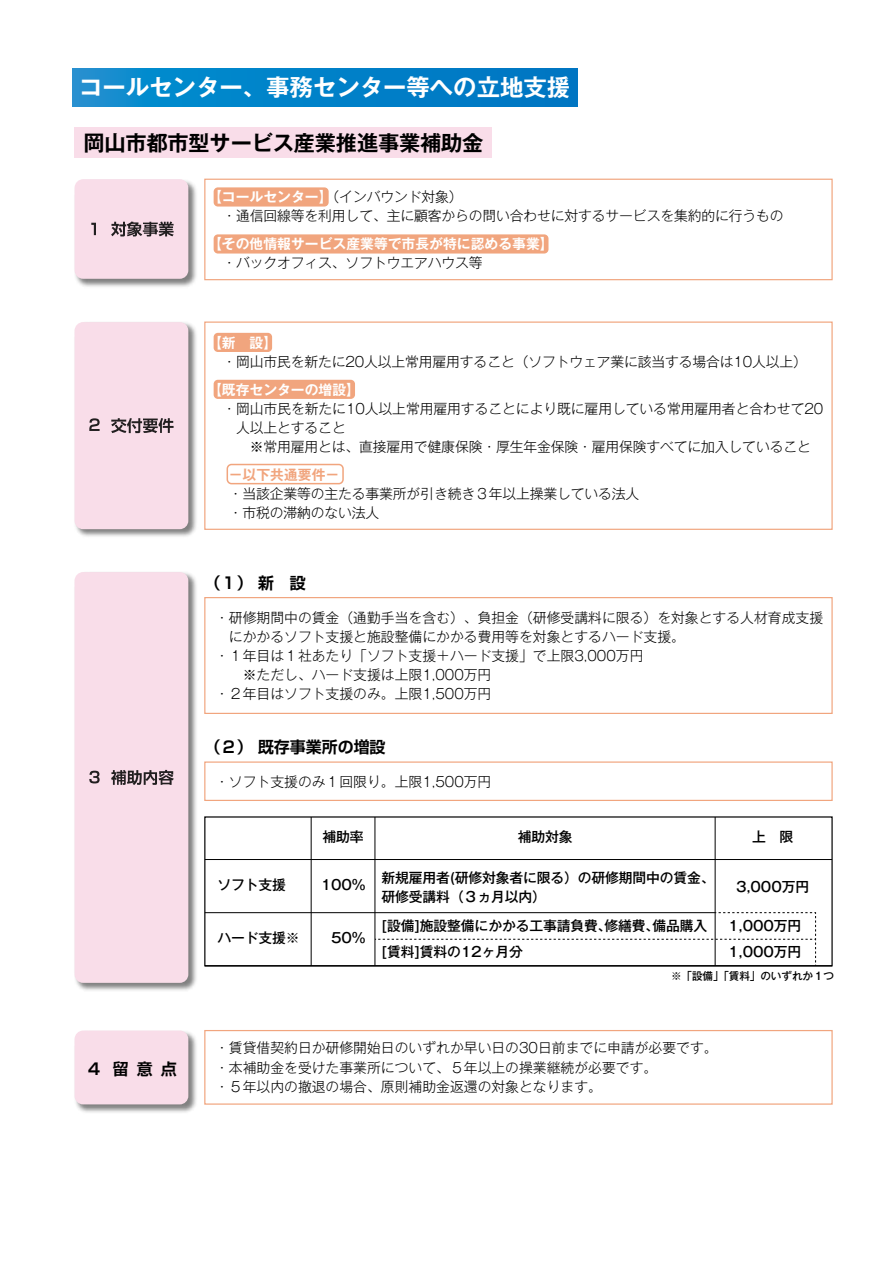
<style>
.page{position:relative;width:893px;height:1263px;background:#fff}
.page>*{position:absolute;margin:0;border:0;box-sizing:border-box;transform-origin:0 0}
.t1{font:700 23.4px "Gothic MB101 Pr 6 N De";color:#fff}
.t2{font:700 21.3px "Gothic MB101 Pr 6 N De";letter-spacing:-.01em;color:#000}
.t3{font:700 15.9px "Shin Go Pr 6 N De";color:#000}
.t4{font:300 13.8px/19.2px "Gothic MB101 Pr 6 N";letter-spacing:-.005em;color:#000}
.t5{font:500 13.8px/26.5px "Gothic MB101 Pr 6 N";letter-spacing:-.01em;color:#000}
.t6{font:700 13.8px "Gothic MB101 Pr 6 N De";color:#fff}
.t7{font:700 13.8px "Gothic MB101 Pr 6 N De";color:#f1a57e}
.t8{font:500 10.65px "Gothic MB101 Pr 6 N";letter-spacing:-.01em;color:#000}
.s1{font-family:"Gothic MB101 Pr 6 N De";font-weight:700;color:#fff}
</style>
<div class="page">
<div style="left:74px;top:127px;width:418px;height:31px;background:#f9dde9"></div>
<svg style="left:72px;top:68px;width:506px;height:38px;background:#0381c8"></svg>
<hr style="left:205px;top:965px;width:627px;height:1px;background:#000">
<hr style="left:311px;top:817px;width:1px;height:149px;background:#000">
<hr style="left:375px;top:817px;width:1px;height:149px;background:#000">
<hr style="left:715px;top:817px;width:1px;height:149px;background:#000">
<hr style="left:205px;top:859px;width:627px;height:1px;background:#000">
<hr style="left:205px;top:912px;width:510px;height:1px;background:#000">
<svg style="left:375px;top:912px;width:441px;height:54px"></svg>
<div style="left:214px;top:333px;width:58px;height:19px;background:#f1a57e;border-radius:4px"></div>
<div style="left:214px;top:380px;width:141px;height:19px;background:#f1a57e;border-radius:4px"></div>
<div style="left:214px;top:187px;width:115px;height:20px;background:#f1a57e;border-radius:4px"></div>
<div style="left:214px;top:234px;width:334px;height:20px;background:#f1a57e;border-radius:4px"></div>
<img style="left:74px;top:179px;width:123px;height:108px">
<div style="left:75px;top:179px;width:113px;height:100px;background:#f9dde9;border-radius:9px"></div>
<img style="left:74px;top:322px;width:123px;height:215px">
<div style="left:75px;top:322px;width:113px;height:207px;background:#f9dde9;border-radius:9px"></div>
<img style="left:74px;top:572px;width:123px;height:419px">
<div style="left:75px;top:572px;width:113px;height:411px;background:#f9dde9;border-radius:9px"></div>
<svg style="left:111px;top:222px;width:63px;height:14px"></svg>
<svg style="left:91px;top:223px;width:5px;height:12px"></svg>
<svg style="left:111px;top:418px;width:63px;height:15px"></svg>
<svg style="left:89px;top:418px;width:11px;height:13px"></svg>
<svg style="left:111px;top:770px;width:63px;height:15px"></svg>
<svg style="left:89px;top:771px;width:11px;height:12px"></svg>
<div style="left:204px;top:597px;width:629px;height:117px;border:1px solid #f1a57e"></div>
<div style="left:204px;top:761px;width:629px;height:40px;border:1px solid #f1a57e"></div>
<div style="left:204px;top:321px;width:629px;height:209px;border:1px solid #f1a57e"></div>
<div style="left:204px;top:179px;width:629px;height:101px;border:1px solid #f1a57e"></div>
<img style="left:74px;top:1031px;width:123px;height:82px">
<div style="left:75px;top:1030px;width:113px;height:74px;background:#f9dde9;border-radius:9px"></div>
<div style="left:204px;top:1030px;width:629px;height:75px;border:1px solid #f1a57e"></div>
<div style="left:227px;top:464px;width:117px;height:20px;border:2px solid #f1a57e;border-radius:4px"></div>
<h1 class="t1" style="left:79px;top:67px;width:493px">コールセンター、事務センター等への立地支援</h1>
<h2 class="t2" style="left:83px;top:125px;width:402px">岡山市都市型サービス産業推進事業補助金</h2>
<p class="t4" style="left:223px;top:186px;width:563px;text-indent:-14px"><span class="s1">【コールセンター】</span>（インバウンド対象）<br>・通信回線等を利用して、主に顧客からの問い合わせに対するサービスを集約的に行うもの</p>
<p class="t6" style="left:208px;top:232px;width:347px">【その他情報サービス産業等で市長が特に認める事業】</p>
<p class="t4" style="left:223px;top:252px;width:262px">・バックオフィス、ソフトウエアハウス等</p>
<p class="t6" style="left:208px;top:331px;width:71px">【新　設】</p>
<p class="t4" style="left:222px;top:351px;width:586px">・岡山市民を新たに20人以上常用雇用すること（ソフトウェア業に該当する場合は10人以上）</p>
<p class="t6" style="left:208px;top:378px;width:154px">【既存センターの増設】</p>
<p class="t4" style="left:222px;top:398px;width:602px">・岡山市民を新たに10人以上常用雇用することにより既に雇用している常用雇用者と合わせて20</p>
<p class="t4" style="left:236px;top:417px;width:111px">人以上とすること</p>
<p class="t4" style="left:222px;top:436px;width:590px">　　※常用雇用とは、直接雇用で健康保険・厚生年金保険・雇用保険すべてに加入していること</p>
<p class="t7" style="left:215px;top:463px;width:126px">　－以下共通要件－</p>
<p class="t4" style="left:229px;top:483px;width:412px">・当該企業等の主たる事業所が引き続き３年以上操業している法人・市税の滞納のない法人</p>
<p class="t3" style="left:205px;top:570px;width:102px">（１） 新　設</p>
<p class="t4" style="left:215px;top:607px;width:610px">・研修期間中の賃金（通勤手当を含む）、負担金（研修受講料に限る）を対象とする人材育成支援</p>
<p class="t4" style="left:229px;top:626px;width:458px">にかかるソフト支援と施設整備にかかる費用等を対象とするハード支援。</p>
<p class="t4" style="left:215px;top:645px;width:430px">・１年目は１社あたり「ソフト支援＋ハード支援」で上限3,000万円</p>
<p class="t4" style="left:215px;top:664px;width:278px">　　※ただし、ハード支援は上限1,000万円</p>
<p class="t4" style="left:215px;top:683px;width:278px">・２年目はソフト支援のみ。上限1,500万円</p>
<p class="t3" style="left:205px;top:734px;width:182px">（２） 既存事業所の増設</p>
<p class="t4" style="left:215px;top:771px;width:278px">・ソフト支援のみ１回限り。上限1,500万円</p>
<p class="t3" style="left:86px;top:1055px;width:92px">４ 留意点</p>
<p class="t5" style="left:323px;top:823px;width:43px">補助率</p>
<p class="t5" style="left:518px;top:823px;width:56px">補助対象</p>
<p class="t5" style="left:752px;top:823px;width:43px">上　限</p>
<p class="t5" style="left:736px;top:873px;width:75px">3,000万円</p>
<p class="t5" style="left:728px;top:911px;width:75px">1,000万円<br>1,000万円</p>
<p class="t5" style="left:382px;top:867px;width:335px;line-height:19.2px">新規雇用者(研修対象者に限る）の研修期間中の賃金、研修受講料（３ヵ月以内）</p>
<p class="t5" style="left:382px;top:911px;width:327px">[設備]施設整備にかかる工事請負費、修繕費、備品購入[賃料]賃料の12ヶ月分</p>
<p class="t8" style="left:671px;top:967px;width:165px">※「設備」「賃料」のいずれか１つ</p>
<p class="t5" style="left:218px;top:870px;width:70px">ソフト支援</p>
<p class="t5" style="left:321px;top:870px;width:46px">100%</p>
<p class="t5" style="left:217px;top:924px;width:84px">ハード支援※</p>
<p class="t5" style="left:331px;top:924px;width:36px">50%</p>
<p class="t4" style="left:215px;top:1037px;width:504px">・賃貸借契約日か研修開始日のいずれか早い日の30日前までに申請が必要です。・本補助金を受けた事業所について、５年以上の操業継続が必要です。<br>・５年以内の撤退の場合、原則補助金返還の対象となります。</p>
</div>
